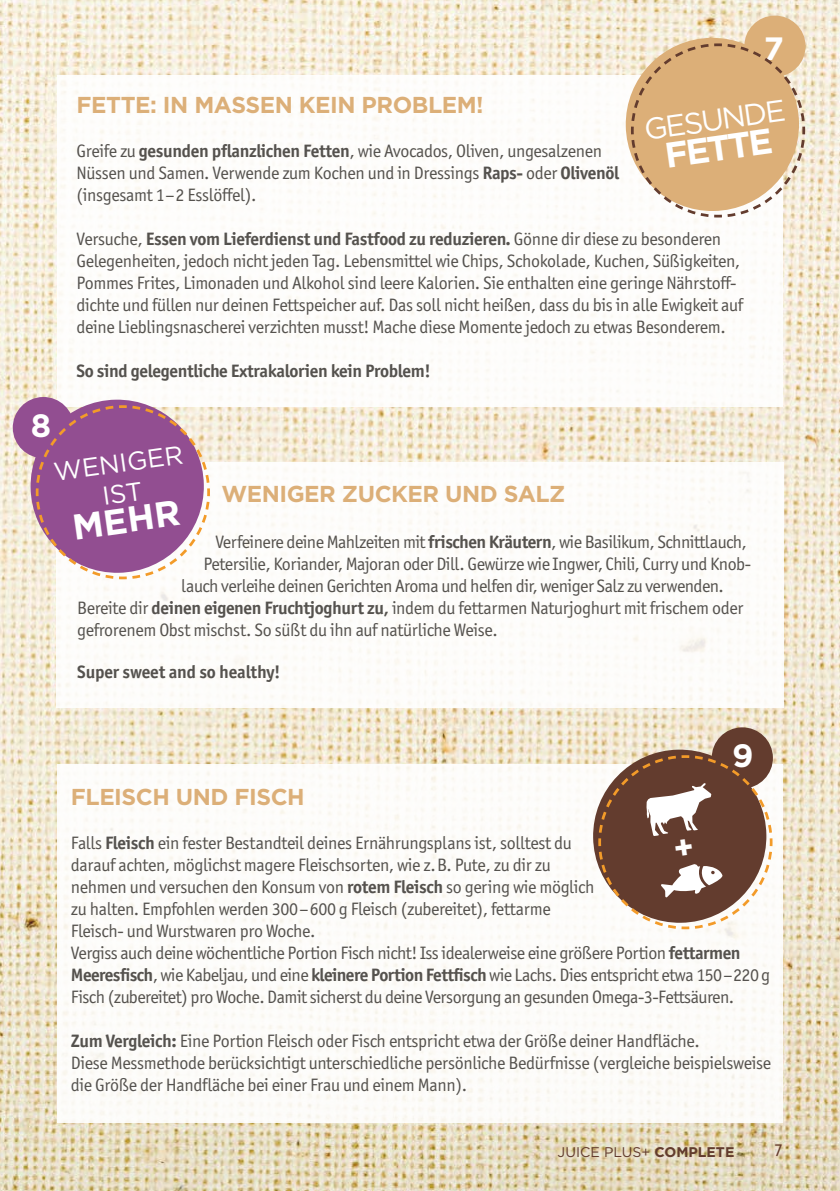
<style>
.page{position:relative;width:840px;height:1191px;background:#fff}
.page>*{position:absolute;margin:0;border:0;box-sizing:border-box;transform-origin:0 0}
.t1{font:700 35.8px "Gotham";color:#fff}
.t2{font:700 35.6px "Gotham";color:#fff}
.t3{font:700 32.2px "Gotham";color:#fff}
.t4{font:30px "Gotham";color:#fff}
.t5{font:25.8px/30.2px "Gotham";color:#fff;text-align:center}
.t6{font:700 23px "Gotham";letter-spacing:-.02em;color:#dcaf78}
.t7{font:18px/22px "Officina Sans ITC Pro";letter-spacing:-.02em;color:#55524e}
.t8{font:700 18px "Officina Sans ITC Pro";letter-spacing:-.02em;color:#55524e}
.t9{font:18px "Officina Sans ITC Pro";color:#633c2e}
.t10{font:14px "Gotham";color:#633c2e}
.s1{font-weight:700}
</style>
<div class="page">
<img style="left:0;top:0;width:839px;height:1191px">
<div style="left:57px;top:75px;width:725px;height:332px;background:#fff"></div>
<div style="left:743px;top:15px;width:62px;height:62px;background:#dcaf78;border-radius:50%"></div>
<svg style="left:624px;top:37px;width:182px;height:182px"></svg>
<div style="left:57px;top:462px;width:726px;height:245px;background:#fff"></div>
<div style="left:12px;top:397px;width:62px;height:61px;background:#924e91;border-radius:50%"></div>
<svg style="left:30px;top:399px;width:181px;height:181px"></svg>
<div style="left:57px;top:764px;width:725px;height:359px;background:#fff"></div>
<div style="left:711px;top:727px;width:61px;height:62px;background:#633c2e;border-radius:50%"></div>
<svg style="left:592px;top:749px;width:181px;height:181px"></svg>
<h3 class="t3" style="left:763px;top:27px;width:21px">7</h3>
<h3 class="t3" style="left:31px;top:404px;width:22px">8</h3>
<p class="t6" style="left:77px;top:90px;width:408px">FETTE: IN MASSEN KEIN PROBLEM!</p>
<p class="t7" style="left:77px;top:140px;width:543px">Greife zu <span class="s1">gesunden pflanzlichen Fetten</span>, wie Avocados, Oliven, ungesalzenen<br>Nüssen und Samen. Verwende zum Kochen und in Dressings <span class="s1">Raps-</span> oder <span class="s1">Olivenöl </span>(insgesamt 1–2 Esslöffel).</p>
<p class="t7" style="left:77px;top:228px;width:667px">Versuche, <span class="s1">Essen vom Lieferdienst und Fastfood zu reduzieren.</span> Gönne dir diese zu besonderen Gelegenheiten, jedoch nicht jeden Tag. Lebensmittel wie Chips, Schokolade, Kuchen, Süßigkeiten, Pommes Frites, Limonaden und Alkohol sind leere Kalorien. Sie enthalten eine geringe Nährstoff&shy;dichte und füllen nur deinen Fettspeicher auf. Das soll nicht heißen, dass du bis in alle Ewigkeit auf deine Lieblingsnascherei verzichten musst! Mache diese Momente jedoch zu etwas Besonderem.</p>
<p class="t8" style="left:77px;top:360px;width:355px">So sind gelegentliche Extrakalorien kein Problem!</p>
<h3 class="t4" style="left:641px;top:111px;width:144px;rotate:-8deg">GESUNDE</h3>
<h2 class="t2" style="left:661px;top:132px;width:110px;rotate:-8deg">FETTE</h2>
<h3 class="t5" style="left:52px;top:457px;width:132px;rotate:-8deg">WENIGER<br>IST</h3>
<p class="t6" style="left:221px;top:478px;width:345px">WENIGER ZUCKER UND SALZ</p>
<p class="t7" style="left:215px;top:531px;width:532px">Verfeinere deine Mahlzeiten mit <span class="s1">frischen Kräutern</span>, wie Basilikum, Schnittlauch,</p>
<p class="t7" style="left:203px;top:553px;width:544px">Petersilie, Koriander, Majoran oder Dill. Gewürze wie Ingwer, Chili, Curry und Knob---</p>
<p class="t7" style="left:181px;top:575px;width:543px">lauch verleihe deinen Gerichten Aroma und helfen dir, weniger Salz zu verwenden.</p>
<p class="t7" style="left:77px;top:597px;width:667px">Bereite dir <span class="s1">deinen eigenen Fruchtjoghurt zu,</span> indem du fettarmen Naturjoghurt mit frischem oder</p>
<p class="t7" style="left:77px;top:619px;width:422px">gefrorenem Obst mischst. So süßt du ihn auf natürliche Weise.</p>
<p class="t8" style="left:77px;top:660px;width:205px">Super sweet and so healthy!</p>
<h1 class="t1" style="left:69px;top:504px;width:110px;rotate:-8deg">MEHR</h1>
<h3 class="t3" style="left:731px;top:734px;width:23px">9</h3>
<p class="t6" style="left:71px;top:781px;width:235px">FLEISCH UND FISCH</p>
<p class="t7" style="left:71px;top:831px;width:700px">Falls <span class="s1">Fleisch</span> ein fester Bestandteil deines Ernährungsplans ist, solltest du<br>darauf achten, möglichst magere Fleischsorten, wie z.B. Pute, zu dir zu<br>nehmen und versuchen den Konsum von <span class="s1">rotem Fleisch</span> so gering wie möglich<br>zu halten. Empfohlen werden 300–600 g Fleisch (zubereitet), fettarme<br>Fleisch- und Wurstwaren pro Woche.<br>Vergiss auch deine wöchentliche Portion Fisch nicht! Iss idealerweise eine größere Portion <span class="s1">fettarmen Meeresfisch</span>, wie Kabeljau, und eine <span class="s1">kleinere Portion Fettfisch</span> wie Lachs. Dies entspricht etwa 150–220 g Fisch (zubereitet) pro Woche. Damit sicherst du deine Versorgung an gesunden Omega-3-Fettsäuren.</p>
<p class="t7" style="left:71px;top:1029px;width:701px"><span class="s1">Zum Vergleich:</span> Eine Portion Fleisch oder Fisch entspricht etwa der Größe deiner Handfläche.<br>Diese Messmethode berücksichtigt unterschiedliche persönliche Bedürfnisse (vergleiche beispielsweise die Größe der Handfläche bei einer Frau und einem Mann).</p>
<p class="t10" style="left:557px;top:1142px;width:178px">JUICE PLUS+ <span class="s1">COMPLETE</span></p>
<p class="t9" style="left:773px;top:1139px;width:10px">7</p>
</div>
